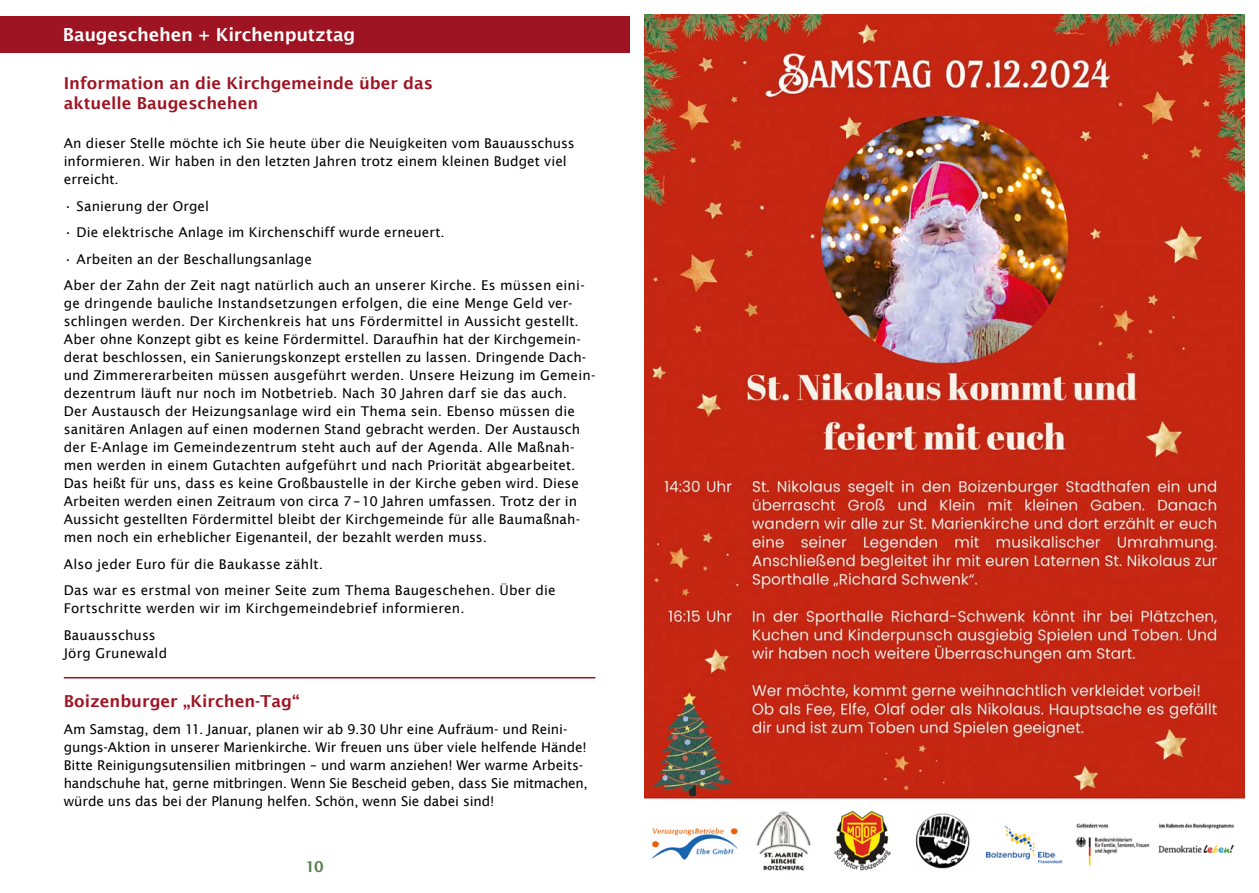
<style>
.page{position:relative;width:1259px;height:893px;background:#fff}
.page>*{position:absolute;margin:0;border:0;box-sizing:border-box;transform-origin:0 0}
.t1{font:600 18px "Lucida Sans";letter-spacing:-.015em;color:#fff}
.t2{font:600 16.5px/19.8px "Lucida Sans";color:#9f1423}
.t3{font:600 15px "Lucida Sans";color:#57804f}
.t4{font:13.5px/18px "Lucida Sans";letter-spacing:.005em;color:#000}
</style>
<div class="page">
<div style="left:0;top:16px;width:629px;height:36px;background:#9f1423"></div>
<hr style="left:64px;top:677px;width:531px;height:1px;background:#9f1423">
<img style="left:644px;top:15px;width:600px;height:784px">
<img style="left:651px;top:810px;width:584px;height:61px">
<h1 class="t1" style="left:63px;top:24px;width:294px">Baugeschehen + Kirchenputztag</h1>
<p class="t2" style="left:64px;top:73px;width:371px">Information an die Kirchgemeinde über das aktuelle Baugeschehen</p>
<p class="t4" style="left:64px;top:134px;width:512px">An dieser Stelle möchte ich Sie heute über die Neuigkeiten vom Bauausschuss informieren. Wir haben in den letzten Jahren trotz einem kleinen Budget viel erreicht.</p>
<p class="t4" style="left:64px;top:197px;width:147px">• Sanierung der Orgel</p>
<p class="t4" style="left:64px;top:223px;width:382px">• Die elektrische Anlage im Kirchenschiff wurde erneuert.</p>
<p class="t4" style="left:64px;top:246px;width:522px;line-height:26.5px">• Arbeiten an der Beschallungsanlage<br>Aber der Zahn der Zeit nagt natürlich auch an unserer Kirche. Es müssen eini-</p>
<p class="t4" style="left:64px;top:294px;width:533px">ge dringende bauliche Instandsetzungen erfolgen, die eine Menge Geld ver&shy;schlingen werden. Der Kirchenkreis hat uns Fördermittel in Aussicht gestellt.<br>Aber ohne Konzept gibt es keine Fördermittel. Daraufhin hat der Kirchgemein&shy;derat beschlossen, ein Sanierungskonzept erstellen zu lassen. Dringende Dach&shy;und Zimmererarbeiten müssen ausgeführt werden. Unsere Heizung im Gemein&shy;dezentrum läuft nur noch im Notbetrieb. Nach 30 Jahren darf sie das auch.<br>Der Austausch der Heizungsanlage wird ein Thema sein. Ebenso müssen die sanitären Anlagen auf einen modernen Stand gebracht werden. Der Austausch der E-Anlage im Gemeindezentrum steht auch auf der Agenda. Alle Maßnah&shy;men werden in einem Gutachten aufgeführt und nach Priorität abgearbeitet.<br>Das heißt für uns, dass es keine Großbaustelle in der Kirche geben wird. Diese Arbeiten werden einen Zeitraum von circa 7–10 Jahren umfassen. Trotz der in Aussicht gestellten Fördermittel bleibt der Kirchgemeinde für alle Baumaßnah&shy;men noch ein erheblicher Eigenanteil, der bezahlt werden muss.</p>
<p class="t4" style="left:64px;top:551px;width:493px;line-height:26.5px">Also jeder Euro für die Baukasse zählt.<br>Das war es erstmal von meiner Seite zum Thema Baugeschehen. Über die</p>
<p class="t4" style="left:64px;top:595px;width:402px;line-height:26.5px">Fortschritte werden wir im Kirchgemeindebrief informieren.<br>Bauausschuss</p>
<p class="t4" style="left:64px;top:644px;width:105px">Jörg Grunewald</p>
<p class="t2" style="left:64px;top:692px;width:237px">Boizenburger „Kirchen-Tag“</p>
<p class="t4" style="left:64px;top:720px;width:525px">Am Samstag, dem 11. Januar, planen wir ab 9.30 Uhr eine Aufräum- und Reini&shy;gungs-Aktion in unserer Marienkirche. Wir freuen uns über viele helfende Hände!<br>Bitte Reinigungsutensilien mitbringen – und warm anziehen! Wer warme Arbeits&shy;handschuhe hat, gerne mitbringen. Wenn Sie Bescheid geben, dass Sie mitmachen, würde uns das bei der Planung helfen. Schön, wenn Sie dabei sind!</p>
<p class="t3" style="left:306px;top:858px;width:20px">10</p>
</div>
